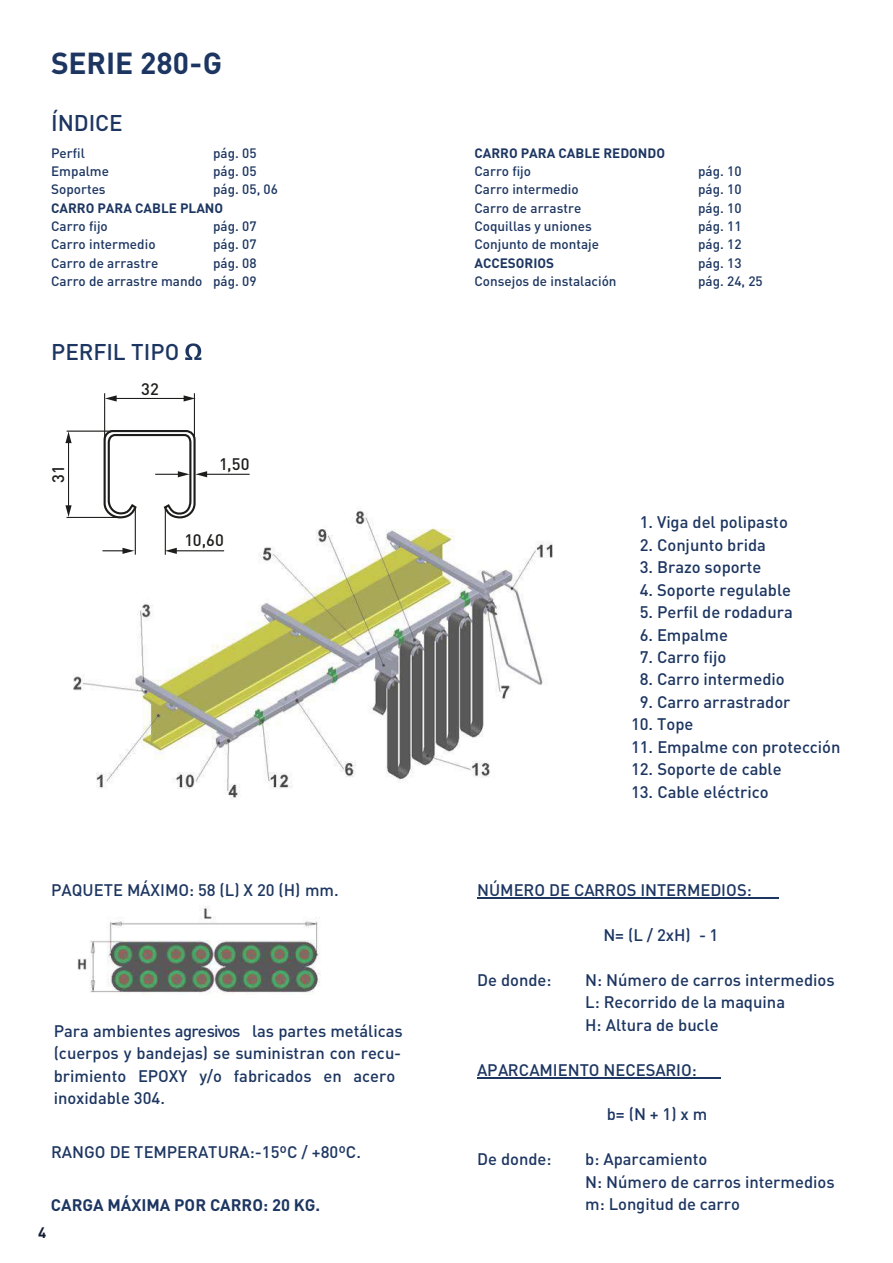
<style>
.page{position:relative;width:893px;height:1263px;background:#fff}
.page>*{position:absolute;margin:0;border:0;box-sizing:border-box;transform-origin:0 0}
.t1{font:700 30px "DIN Pro";letter-spacing:-.005em;color:#1d3661}
.t2{font:500 22.5px "DIN Pro";letter-spacing:-.005em;color:#1d3661}
.t3{font:500 16.65px "DIN Pro";color:#1d3661}
.t4{font:500 16.5px/22.5px "DIN Pro";color:#1d3661}
.t5{font:700 16.5px "DIN Pro";color:#1d3661}
.t6{font:500 16.5px "DIN Pro";letter-spacing:.005em;color:#1d1d1b}
.t7{font:700 15px "DIN Pro";color:#131c32}
.t8{font:500 13.5px "DIN Pro";color:#1d3661}
.t9{font:700 13.5px "DIN Pro";color:#1d3661}
</style>
<div class="page">
<hr style="left:477px;top:897px;width:302px;height:2px;background:#1d3661">
<hr style="left:477px;top:1077px;width:243px;height:2px;background:#1d3661">
<img style="left:77px;top:906px;width:243px;height:88px">
<img style="left:74px;top:510px;width:479px;height:289px">
<svg style="left:185px;top:343px;width:16px;height:17px"></svg>
<hr style="left:115px;top:398px;width:71px;height:1px;background:#1d1d1b">
<svg style="left:105px;top:395px;width:12px;height:6px"></svg>
<svg style="left:184px;top:395px;width:10px;height:6px"></svg>
<hr style="left:68px;top:441px;width:1px;height:66px;background:#1d1d1b">
<svg style="left:65px;top:432px;width:7px;height:11px"></svg>
<svg style="left:65px;top:505px;width:7px;height:12px"></svg>
<hr style="left:104px;top:393px;width:1px;height:47px;background:#1d1d1b">
<hr style="left:135px;top:507px;width:1px;height:48px;background:#1d1d1b">
<hr style="left:165px;top:508px;width:1px;height:47px;background:#1d1d1b">
<hr style="left:67px;top:431px;width:47px;height:1px;background:#1d1d1b">
<hr style="left:67px;top:517px;width:54px;height:1px;background:#1d1d1b">
<hr style="left:194px;top:393px;width:1px;height:47px;background:#1d1d1b">
<hr style="left:205px;top:474px;width:45px;height:1px;background:#1d1d1b">
<hr style="left:175px;top:550px;width:49px;height:1px;background:#1d1d1b">
<svg style="left:165px;top:548px;width:12px;height:6px"></svg>
<svg style="left:103px;top:548px;width:31px;height:6px"></svg>
<svg style="left:102px;top:429px;width:105px;height:90px"></svg>
<h1 class="t1" style="left:51px;top:42px;width:172px">SERIE 280-G</h1>
<h2 class="t2" style="left:51px;top:108px;width:73px">ÍNDICE</h2>
<p class="t8" style="left:51px;top:143px;width:35px">Perfil</p>
<p class="t8" style="left:213px;top:143px;width:45px">pág. 05</p>
<p class="t9" style="left:474px;top:143px;width:192px">CARRO PARA CABLE REDONDO</p>
<p class="t8" style="left:51px;top:162px;width:59px">Empalme</p>
<p class="t8" style="left:213px;top:162px;width:45px">pág. 05</p>
<p class="t8" style="left:474px;top:162px;width:58px">Carro fijo</p>
<p class="t8" style="left:698px;top:162px;width:45px">pág. 10</p>
<p class="t8" style="left:51px;top:180px;width:56px">Soportes</p>
<p class="t8" style="left:213px;top:180px;width:66px">pág. 05, 06</p>
<p class="t8" style="left:474px;top:180px;width:106px">Carro intermedio</p>
<p class="t8" style="left:698px;top:180px;width:45px">pág. 10</p>
<p class="t9" style="left:51px;top:199px;width:174px">CARRO PARA CABLE PLANO</p>
<p class="t8" style="left:51px;top:217px;width:58px">Carro fijo</p>
<p class="t8" style="left:213px;top:217px;width:45px">pág. 07</p>
<p class="t8" style="left:51px;top:235px;width:106px">Carro intermedio</p>
<p class="t8" style="left:213px;top:235px;width:45px">pág. 07</p>
<p class="t8" style="left:51px;top:254px;width:109px">Carro de arrastre</p>
<p class="t8" style="left:213px;top:254px;width:45px">pág. 08</p>
<p class="t8" style="left:51px;top:272px;width:153px">Carro de arrastre mando</p>
<p class="t8" style="left:474px;top:199px;width:109px">Carro de arrastre</p>
<p class="t8" style="left:698px;top:199px;width:45px">pág. 10</p>
<p class="t8" style="left:474px;top:217px;width:119px">Coquillas y uniones</p>
<p class="t8" style="left:698px;top:217px;width:45px">pág. 11</p>
<p class="t8" style="left:474px;top:235px;width:126px">Conjunto de montaje</p>
<p class="t8" style="left:698px;top:235px;width:45px">pág. 12</p>
<p class="t9" style="left:474px;top:254px;width:81px">ACCESORIOS</p>
<p class="t8" style="left:698px;top:254px;width:45px">pág. 13</p>
<p class="t8" style="left:213px;top:272px;width:45px">pág. 09</p>
<p class="t8" style="left:474px;top:272px;width:144px">Consejos de instalación</p>
<p class="t8" style="left:698px;top:272px;width:66px">pág. 24, 25</p>
<h2 class="t2" style="left:51px;top:336px;width:130px">PERFIL TIPO</h2>
<p class="t6" style="left:141px;top:377px;width:19px">32</p>
<p class="t6" style="left:47px;top:483px;width:19px;rotate:-90deg">31</p>
<p class="t6" style="left:219px;top:453px;width:32px">1,50</p>
<p class="t6" style="left:185px;top:529px;width:41px">10,60</p>
<p class="t4" style="left:51px;top:878px;width:289px">PAQUETE MÁXIMO: 58 (L) X 20 (H) mm.</p>
<p class="t4" style="left:54px;top:1019px;width:351px">Para ambientes agresivos las partes metálicas (cuerpos y bandejas) se suministran con recu&shy;brimiento EPOXY y/o fabricados en acero inoxidable 304.</p>
<p class="t4" style="left:51px;top:1140px;width:311px">RANGO DE TEMPERATURA:-15ºC / +80ºC.</p>
<p class="t5" style="left:51px;top:1194px;width:271px">CARGA MÁXIMA POR CARRO: 20 KG.</p>
<p class="t7" style="left:38px;top:1222px;width:10px">4</p>
<p class="t4" style="left:640px;top:510px;width:150px">1. Viga del polipasto</p>
<p class="t4" style="left:640px;top:533px;width:128px">2. Conjunto brida</p>
<p class="t4" style="left:640px;top:555px;width:123px">3. Brazo soporte</p>
<p class="t4" style="left:640px;top:578px;width:153px">4. Soporte regulable</p>
<p class="t4" style="left:640px;top:600px;width:155px">5. Perfil de rodadura</p>
<p class="t4" style="left:640px;top:623px;width:90px">6. Empalme</p>
<p class="t4" style="left:640px;top:645px;width:88px">7. Carro fijo</p>
<p class="t4" style="left:640px;top:667px;width:147px">8. Carro intermedio</p>
<p class="t4" style="left:631px;top:713px;width:64px">10. Tope</p>
<p class="t4" style="left:640px;top:690px;width:152px">9. Carro arrastrador</p>
<p class="t4" style="left:631px;top:735px;width:211px">11. Empalme con protección</p>
<p class="t4" style="left:631px;top:757px;width:152px">12. Soporte de cable</p>
<p class="t4" style="left:631px;top:780px;width:139px">13. Cable eléctrico</p>
<p class="t4" style="left:477px;top:878px;width:276px">NÚMERO DE CARROS INTERMEDIOS:</p>
<p class="t4" style="left:603px;top:923px;width:117px">N= (L / 2xH) -1</p>
<p class="t4" style="left:477px;top:968px;width:76px">De donde:</p>
<p class="t4" style="left:585px;top:968px;width:251px">N: Número de carros intermedios</p>
<p class="t3" style="left:585px;top:991px;width:201px">L: Recorrido de la maquina</p>
<p class="t4" style="left:585px;top:1013px;width:135px">H: Altura de bucle</p>
<p class="t4" style="left:477px;top:1058px;width:221px">APARCAMIENTO NECESARIO:</p>
<p class="t4" style="left:607px;top:1102px;width:102px">b=(N+1)xm</p>
<p class="t4" style="left:477px;top:1147px;width:76px">De donde:</p>
<p class="t4" style="left:585px;top:1147px;width:251px">b: Aparcamiento<br>N: Número de carros intermedios m: Longitud de carro</p>
</div>
